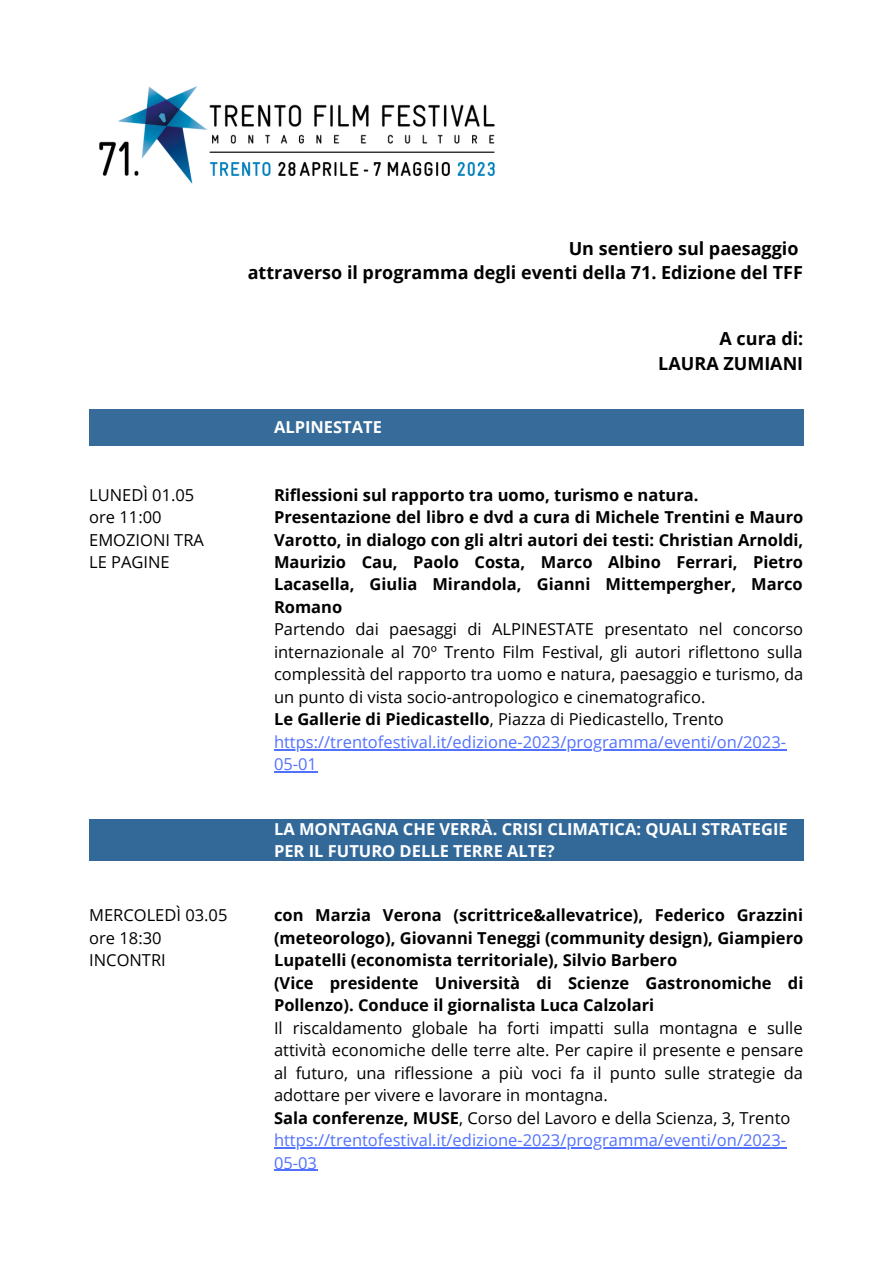
<style>
.page{position:relative;width:893px;height:1264px;background:#fff}
.page>*{position:absolute;margin:0;border:0;box-sizing:border-box;transform-origin:0 0}
.t1{font:700 18px/24.8px "Open Sans";color:#000;text-align:right}
.t2{font:16.5px/22.5px "Open Sans";color:#000}
.t3{font:700 16.5px/22.5px "Open Sans";color:#000}
.t4{font:700 16.5px/22.5px "Open Sans";color:#fff}
.s1{font-weight:700}
.s2{color:#5271ff}
</style>
<div class="page">
<img style="left:99px;top:86px;width:396px;height:98px">
<hr style="left:274px;top:749px;width:512px;height:1px;background:#5271ff">
<hr style="left:274px;top:771px;width:43px;height:1px;background:#5271ff">
<div style="left:89px;top:409px;width:714px;height:37px;background:#366b9a"></div>
<div style="left:89px;top:819px;width:714px;height:42px;background:#336999"></div>
<hr style="left:274px;top:1147px;width:512px;height:1px;background:#5271ff">
<hr style="left:274px;top:1169px;width:43px;height:1px;background:#5271ff">
<p class="t2" style="left:89px;top:483px;width:116px">LUNEDÌ 01.05 ore 11:00<br>EMOZIONI TRA<br>LE PAGINE</p>
<p class="t2" style="left:89px;top:903px;width:140px">MERCOLEDÌ 03.05 ore 18:30<br>INCONTRI</p>
<p class="t1" style="left:248px;top:235px;width:556px">Un sentiero sul paesaggio<br>attraverso il programma degli eventi della 71. Edizione del TFF</p>
<p class="t4" style="left:274px;top:415px;width:109px">ALPINESTATE</p>
<p class="t1" style="left:658px;top:325px;width:146px">A cura di:<br>LAURA ZUMIANI</p>
<p class="t3" style="left:274px;top:483px;width:531px">Riflessioni sul rapporto tra uomo, turismo e natura.<br>Presentazione del libro e dvd a cura di Michele Trentini e Mauro Varotto, in dialogo con gli altri autori dei testi: Christian Arnoldi, Maurizio Cau, Paolo Costa, Marco Albino Ferrari, Pietro Lacasella, Giulia Mirandola, Gianni Mittempergher, Marco Romano</p>
<p class="t2" style="left:274px;top:618px;width:531px">Partendo dai paesaggi di ALPINESTATE presentato nel concorso internazionale al 70º Trento Film Festival, gli autori riflettono sulla complessità del rapporto tra uomo e natura, paesaggio e turismo, da un punto di vista socio-antropologico e cinematografico.<br><span class="s1">Le Gallerie di Piedicastello</span>, Piazza di Piedicastello, Trento <span class="s2">https://trentofestival.it/edizione-2023/programma/eventi/on/2023- 05-01</span></p>
<p class="t4" style="left:274px;top:817px;width:515px">LA MONTAGNA CHE VERRÀ. CRISI CLIMATICA: QUALI STRATEGIE<br>PER IL FUTURO DELLE TERRE ALTE?</p>
<p class="t3" style="left:274px;top:903px;width:531px">con Marzia Verona (scrittrice&amp;allevatrice), Federico Grazzini (meteorologo), Giovanni Teneggi (community design), Giampiero Lupatelli (economista territoriale), Silvio Barbero<br>(Vice presidente Università di Scienze Gastronomiche di Pollenzo). Conduce il giornalista Luca Calzolari</p>
<p class="t2" style="left:274px;top:1016px;width:531px">Il riscaldamento globale ha forti impatti sulla montagna e sulle attività economiche delle terre alte. Per capire il presente e pensare al futuro, una riflessione a più voci fa il punto sulle strategie da adottare per vivere e lavorare in montagna.<br><span class="s1">Sala conferenze, MUSE</span>, Corso del Lavoro e della Scienza, 3, Trento <span class="s2">https://trentofestival.it/edizione-2023/programma/eventi/on/2023- 05-03</span></p>
</div>
